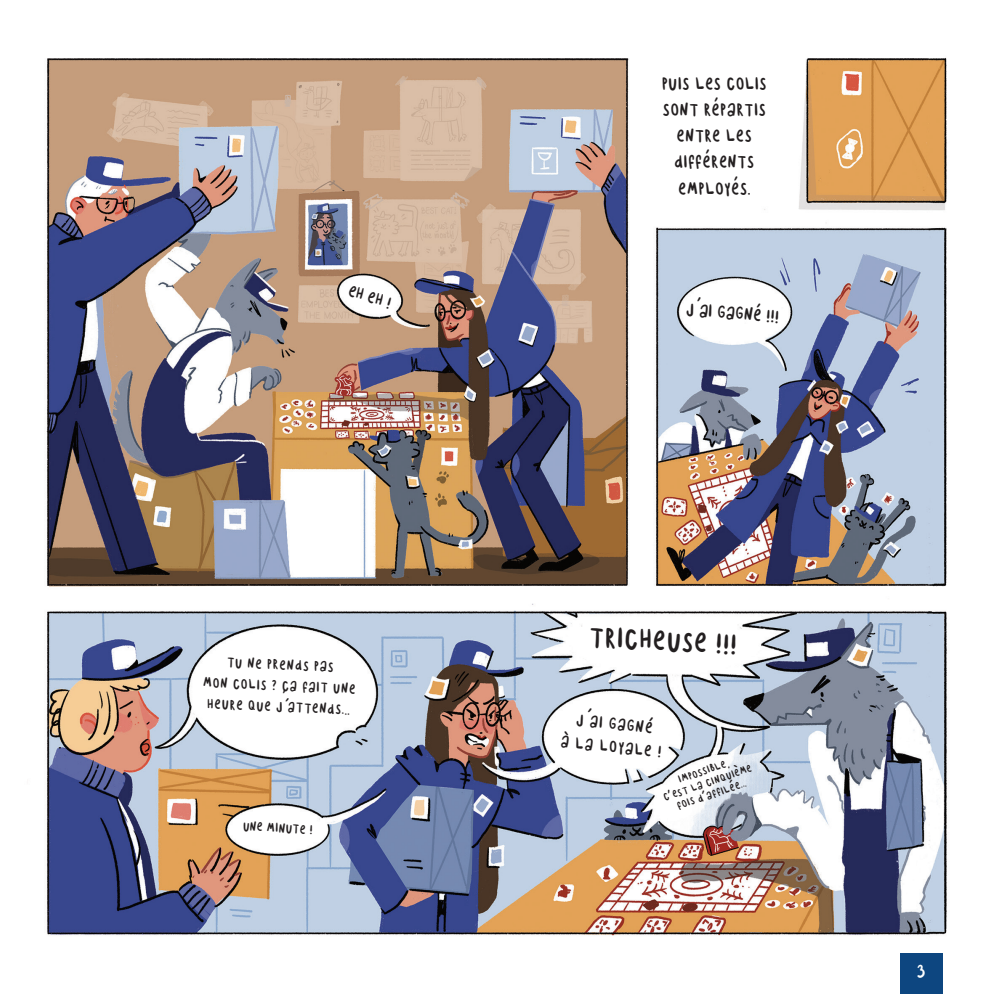
<style>
.page{position:relative;width:993px;height:994px;background:#fff}
.page>*{position:absolute;margin:0;border:0;box-sizing:border-box;transform-origin:0 0}
.t1{font:42px "MOLOKO Y Regular";color:#231f20;scale:.96 1}
.t2{font:28px "MOLOKO Y Regular";color:#fff}
.t3{font:26.25px/26.2px "MOLOKO Y Regular";letter-spacing:.01em;color:#231f20;text-align:center;scale:.96 1}
.t4{font:24.5px/22.8px "MOLOKO Y Regular";color:#231f20;text-align:center;scale:.96 1}
.t5{font:21px/21px "MOLOKO Y Regular";color:#231f20;text-align:center;scale:.96 1}
.t6{font:19.25px "MOLOKO Y Regular";color:#231f20;scale:.96 1}
.t7{font:15.75px/12.2px "MOLOKO Y Regular";color:#231f20;text-align:center;scale:.96 1}
</style>
<div class="page">
<img style="left:46px;top:57px;width:901px;height:937px">
<div style="left:900px;top:953px;width:42px;height:41px;background:#0d4680"></div>
<svg style="left:713px;top:97px;width:5px;height:5px"></svg>
<svg style="left:705px;top:149px;width:5px;height:5px"></svg>
<svg style="left:733px;top:176px;width:5px;height:5px"></svg>
<svg style="left:755px;top:303px;width:6px;height:5px"></svg>
<svg style="left:696px;top:296px;width:5px;height:6px"></svg>
<svg style="left:282px;top:689px;width:7px;height:13px"></svg>
<svg style="left:587px;top:708px;width:5px;height:5px"></svg>
<svg style="left:563px;top:730px;width:6px;height:5px"></svg>
<svg style="left:667px;top:789px;width:3px;height:4px"></svg>
<svg style="left:733px;top:764px;width:4px;height:4px"></svg>
<svg style="left:729px;top:779px;width:3px;height:5px"></svg>
<svg style="left:648px;top:716px;width:6px;height:5px"></svg>
<p class="t4" style="left:352px;top:279px;width:47px;rotate:17deg">eh eh !</p>
<p class="t5" style="left:204px;top:651px;width:160px;rotate:2deg">Tu ne prends pas<br>mon colis ? Ca fait une heure que j attends...</p>
<p class="t6" style="left:243px;top:818px;width:74px;rotate:3deg">Une minute !</p>
<p class="t3" style="left:661px;top:70px;width:111px">Puis les colis sont repartis entre les differents employes.</p>
<p class="t3" style="left:687px;top:295px;width:99px;rotate:5deg">J ai gagne !!!</p>
<h1 class="t1" style="left:590px;top:620px;width:156px;rotate:3deg">Tricheuse !!!</h1>
<p class="t4" style="left:564px;top:707px;width:107px;rotate:6deg">J ai gagne<br>a la loyale !</p>
<p class="t7" style="left:657px;top:780px;width:98px;rotate:-19deg">ImpoSsible,<br>c est la cinquieme fois d affilee...</p>
<p class="t2" style="left:917px;top:960px;width:9px">3</p>
</div>
